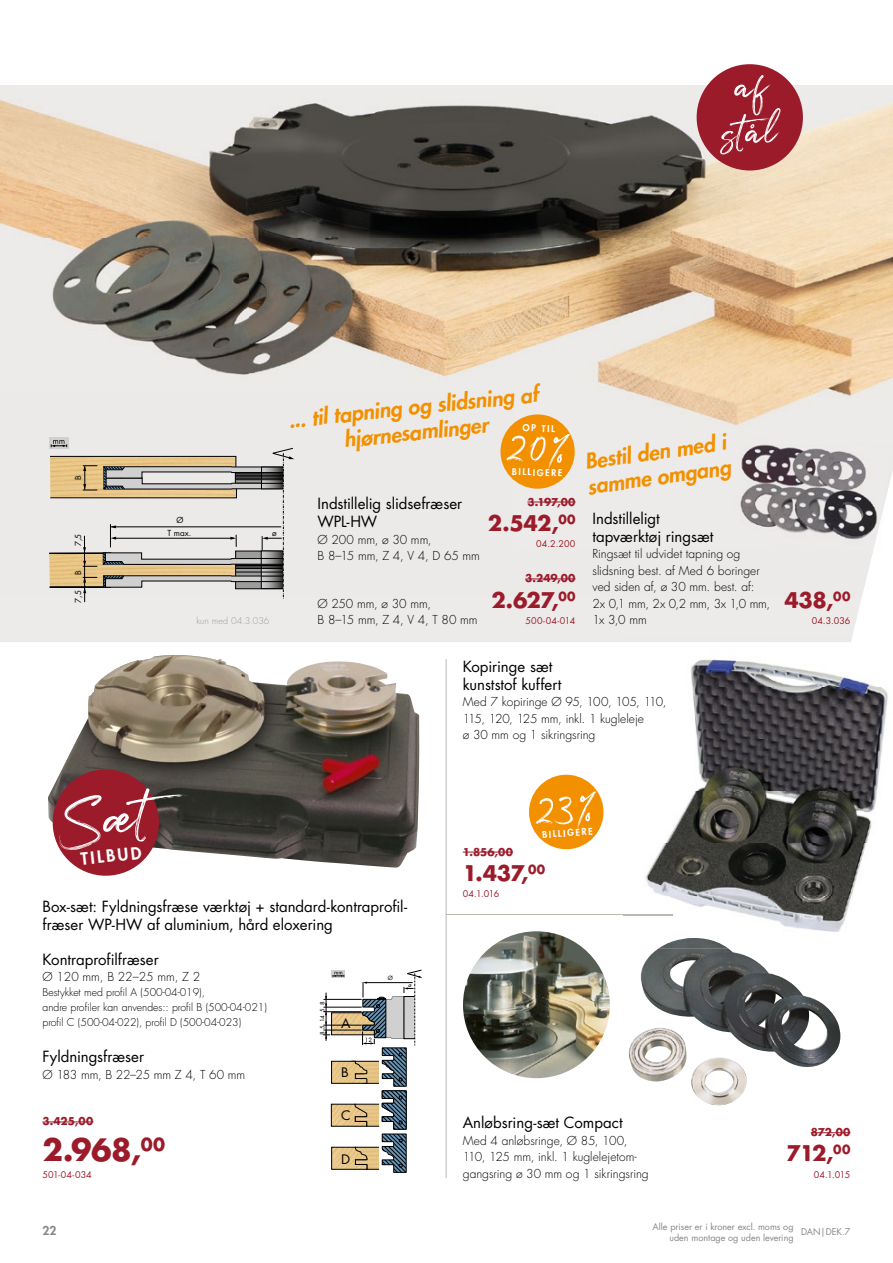
<style>
.page{position:relative;width:893px;height:1263px;background:#fff}
.page>*{position:absolute;margin:0;border:0;box-sizing:border-box;transform-origin:0 0}
.t1{font:46.5px/46.5px "Julietta Messie";color:#fff;text-align:center}
.t2{font:700 30px "Futura OT";color:#9c1b2b}
.t3{font:italic 600 21px/25.2px "Futura OT";color:#f39000}
.t4{font:700 21px "Futura OT";letter-spacing:-.03em;color:#9c1b2b}
.t5{font:600 16.5px "Futura OT";color:#fff}
.t6{font:15px/18px "Futura OT";color:#000}
.t7{font:12.75px "Futura OT";color:#000;scale:1.05 1}
.t8{font:300 12px/16.5px "Futura OT";color:#000}
.t9{font:600 12px "Futura OT";color:#878787}
.t10{font:300 10.5px/15px "Futura OT";color:#000}
.t11{font:700 10.5px "Futura OT";color:#9c1b2b}
.t12{font:600 9.15px "Futura OT";color:#fff}
.t13{font:9px/10.8px "Futura OT";color:#878787;text-align:right}
.t14{font:9px "Futura OT";letter-spacing:.005em;color:#9c1b2b}
.t15{font:300 9px "Futura OT";letter-spacing:.01em;color:#9d9d9c}
.t16{font:8.1px/12.8px "Futura OT";color:#000;text-align:center}
.t17{font:5.7px "Futura OT";color:#000;scale:1.05 1}
</style>
<div class="page">
<div style="left:0;top:598px;width:862px;height:44px;background:#edebe9"></div>
<img style="left:0;top:85px;width:893px;height:154px">
<img style="left:0;top:239px;width:776px;height:359px">
<img style="left:776px;top:239px;width:117px;height:205px">
<img style="left:890px;top:444px;width:3px;height:36px">
<img style="left:48px;top:655px;width:371px;height:212px">
<svg style="left:323px;top:970px;width:99px;height:203px"></svg>
<img style="left:463px;top:931px;width:147px;height:147px;border-radius:73px">
<img style="left:629px;top:948px;width:211px;height:133px">
<hr style="left:446px;top:914px;width:226px;height:1px;background:#bab8b1">
<img style="left:727px;top:434px;width:163px;height:118px">
<div style="left:49px;top:438px;width:20px;height:11px;background:#d0d0d0"></div>
<svg style="left:49px;top:440px;width:245px;height:163px;background:#d0c8bc"></svg>
<div style="left:697px;top:64px;width:106px;height:106px;background:#9c1b2b;border-radius:50%"></div>
<hr style="left:446px;top:659px;width:1px;height:519px;background:#bab8b1">
<img style="left:623px;top:659px;width:146px;height:261px">
<img style="left:769px;top:636px;width:119px;height:296px">
<img style="left:623px;top:636px;width:229px;height:6px">
<img style="left:659px;top:938px;width:69px;height:10px">
<img style="left:623px;top:914px;width:49px;height:1px">
<hr style="left:42px;top:1122px;width:51px;height:1px;background:#9c1b2b">
<hr style="left:811px;top:1132px;width:39px;height:1px;background:#9c1b2b">
<hr style="left:463px;top:852px;width:50px;height:1px;background:#9c1b2b">
<hr style="left:525px;top:579px;width:50px;height:1px;background:#9c1b2b">
<hr style="left:527px;top:502px;width:48px;height:1px;background:#9c1b2b">
<svg style="left:500px;top:414px;width:75px;height:75px;background:#f1a536"></svg>
<svg style="left:529px;top:774px;width:75px;height:76px"></svg>
<svg style="left:50px;top:767px;width:145px;height:109px;background:#924951"></svg>
<h1 class="t1" style="left:714px;top:61px;width:58px;rotate:-5deg">af stål</h1>
<p class="t16" style="left:72px;top:480px;width:6px;rotate:-90deg">B</p>
<p class="t16" style="left:72px;top:546px;width:14px;rotate:-90deg">7,5</p>
<p class="t16" style="left:72px;top:574px;width:6px;rotate:-90deg">B</p>
<p class="t16" style="left:72px;top:603px;width:14px;rotate:-90deg">7,5</p>
<h3 class="t3" style="left:287px;top:407px;width:252px;text-align:center;rotate:-6deg">... til tapning og slidsning af hjørnesamlinger</h3>
<p class="t12" style="left:523px;top:421px;width:34px;rotate:2deg">OP TIL</p>
<p class="t12" style="left:512px;top:465px;width:52px;rotate:2deg">BILLIGERE</p>
<p class="t16" style="left:167px;top:514px;width:25px">Ø<br>T max.</p>
<p class="t16" style="left:272px;top:527px;width:6px">ø</p>
<p class="t6" style="left:317px;top:495px;width:146px">Indstillelig slidsefræser<br>WPL-HW</p>
<p class="t8" style="left:317px;top:531px;width:164px">Ø 200 mm, ø 30 mm,<br>B 8–15 mm, Z 4, V 4, D 65 mm</p>
<p class="t8" style="left:317px;top:595px;width:115px">Ø 250 mm, ø 30 mm,</p>
<p class="t15" style="left:196px;top:615px;width:75px">kun med 04.3.036</p>
<p class="t8" style="left:317px;top:611px;width:162px">B 8–15 mm, Z 4, V 4, T 80 mm</p>
<p class="t11" style="left:527px;top:494px;width:50px">3.197,00</p>
<h3 class="t4" style="left:488px;top:507px;width:89px">2.542,<sup>00</sup></h3>
<p class="t14" style="left:536px;top:538px;width:41px">04.2.200</p>
<p class="t11" style="left:525px;top:571px;width:52px">3.249,00</p>
<h3 class="t4" style="left:491px;top:584px;width:86px">2.627,<sup>00</sup></h3>
<p class="t14" style="left:526px;top:615px;width:51px">500-04-014</p>
<h3 class="t3" style="left:582px;top:449px;width:146px;rotate:-8deg">Bestil den med i samme omgang</h3>
<p class="t6" style="left:592px;top:509px;width:122px">Indstilleligt tapværktøj ringsæt</p>
<p class="t8" style="left:592px;top:545px;width:179px">Ringsæt til udvidet tapning og slidsning best. af Med 6 boringer ved siden af, ø 30 mm. best. af:<br>2x 0,1 mm, 2x 0,2 mm, 3x 1,0 mm,<br>1x 3,0 mm</p>
<h3 class="t4" style="left:784px;top:584px;width:68px">438,<sup>00</sup></h3>
<p class="t14" style="left:812px;top:615px;width:40px">04.3.036</p>
<p class="t6" style="left:463px;top:657px;width:100px">Kopiringe sæt kunststof kuffert</p>
<p class="t8" style="left:463px;top:693px;width:205px">Med 7 kopiringe Ø 95, 100, 105, 110,<br>115, 120, 125 mm, inkl. 1 kugleleje<br>ø 30 mm og 1 sikringsring</p>
<h3 class="t5" style="left:80px;top:847px;width:63px;rotate:-6deg">TILBUD</h3>
<p class="t12" style="left:542px;top:828px;width:52px;rotate:-4deg">BILLIGERE</p>
<p class="t11" style="left:463px;top:844px;width:52px">1.856,00</p>
<h3 class="t4" style="left:463px;top:857px;width:84px">1.437,<sup>00</sup></h3>
<p class="t14" style="left:463px;top:888px;width:38px">04.1.016</p>
<p class="t6" style="left:42px;top:898px;width:366px">Box-sæt: Fyldningsfræse værktøj + standard-kontraprofil&shy;fræser WP-HW af aluminium, hård eloxering</p>
<p class="t6" style="left:42px;top:950px;width:118px">Kontraprofilfræser</p>
<p class="t8" style="left:42px;top:969px;width:159px">Ø 120 mm, B 22–25 mm, Z 2</p>
<p class="t10" style="left:42px;top:985px;width:226px">Bestykket med profil A (500-04-019),<br>andre profiler kan anvendes:: profil B (500-04-021) profil C (500-04-022), profil D (500-04-023)</p>
<p class="t6" style="left:42px;top:1048px;width:103px">Fyldningsfræser</p>
<p class="t8" style="left:42px;top:1066px;width:204px">Ø 183 mm, B 22–25 mm Z 4, T 60 mm</p>
<p class="t17" style="left:388px;top:974px;width:6px">Ø</p>
<p class="t17" style="left:319px;top:1004px;width:5px;rotate:-90deg">8</p>
<p class="t17" style="left:319px;top:1022px;width:15px;rotate:-90deg">14 5</p>
<p class="t17" style="left:319px;top:1034px;width:10px;rotate:-90deg">8 5</p>
<p class="t7" style="left:341px;top:1014px;width:10px">A</p>
<p class="t7" style="left:341px;top:1064px;width:9px">B</p>
<p class="t7" style="left:341px;top:1107px;width:11px">C</p>
<p class="t7" style="left:341px;top:1150px;width:10px">D</p>
<p class="t17" style="left:365px;top:1036px;width:8px">12</p>
<p class="t11" style="left:42px;top:1114px;width:52px">3.425,00</p>
<h2 class="t2" style="left:42px;top:1128px;width:124px">2.968,<sup>00</sup></h2>
<p class="t14" style="left:42px;top:1168px;width:51px">501-04-034</p>
<p class="t9" style="left:43px;top:1222px;width:15px">22</p>
<p class="t6" style="left:463px;top:1114px;width:161px">Anløbsring-sæt Compact</p>
<p class="t8" style="left:463px;top:1132px;width:187px">Med 4 anløbsringe, Ø 85, 100,<br>110, 125 mm, inkl. 1 kuglelejetom&shy;gangsring ø 30 mm og 1 sikringsring</p>
<p class="t11" style="left:811px;top:1124px;width:41px">872,00</p>
<h3 class="t4" style="left:787px;top:1138px;width:65px">712,<sup>00</sup></h3>
<p class="t14" style="left:814px;top:1168px;width:38px">04.1.015</p>
<p class="t13" style="left:653px;top:1221px;width:143px">Alle priser er i kroner excl. moms og uden montage og uden levering</p>
<p class="t13" style="left:801px;top:1226px;width:51px">DAN|DEK.7</p>
</div>
